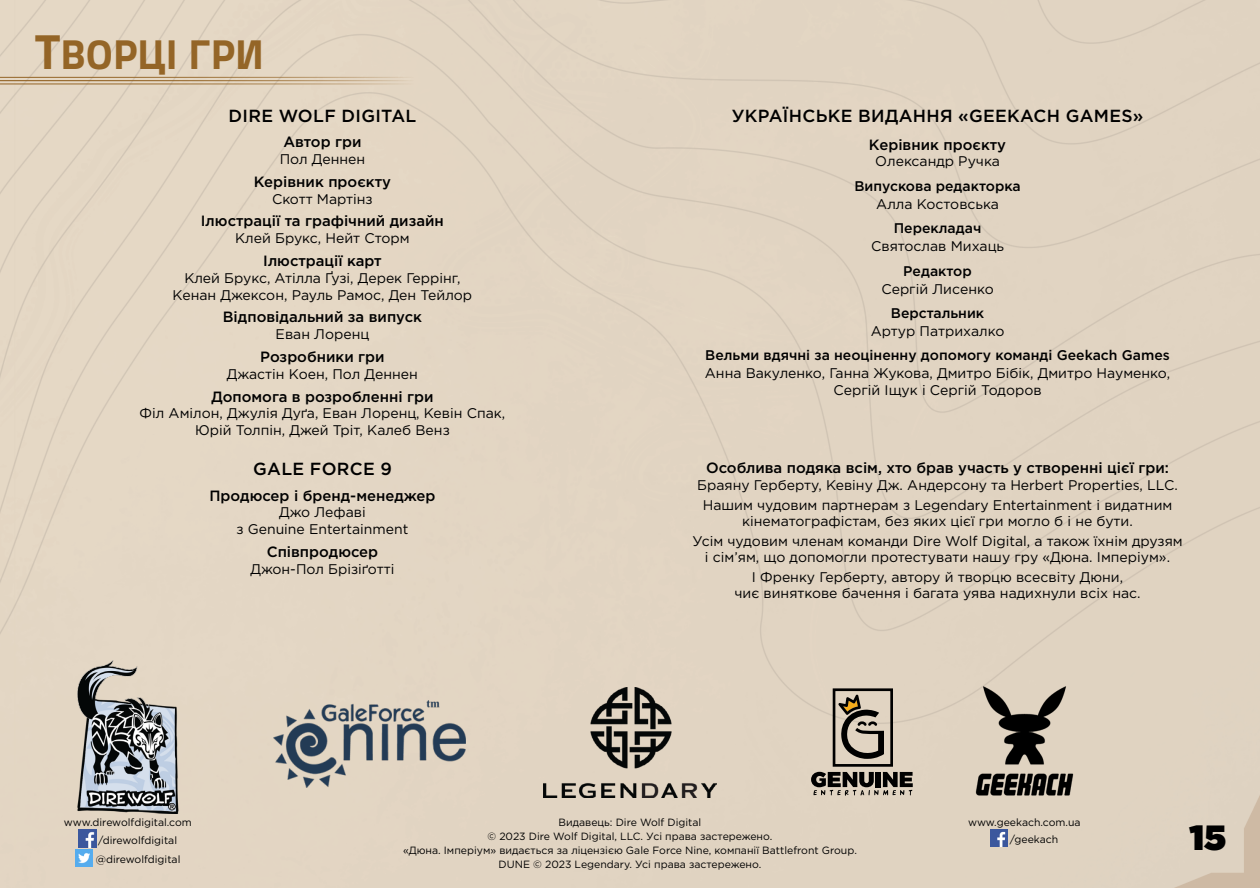
<style>
.page{position:relative;width:1260px;height:888px;background:#e1d4c2}
.page>*{position:absolute;margin:0;border:0;box-sizing:border-box;transform-origin:0 0}
.t1{font:41.65px "Titillium Web UA SC850";color:#946527}
.t2{font:900 35px "Gotham";color:#000}
.t3{font:500 17.5px "Gotham Pro";letter-spacing:.02em;color:#000}
.t4{font:500 14.88px "Gotham Pro";color:#000}
.t5{font:14px/16.8px "Gotham Pro";color:#000;text-align:center}
.t6{font:500 14px "Gotham Pro";color:#000}
.t7{font:10.5px/13.8px "Gotham Pro";color:#000}
.s1{font-size:49px}
</style>
<div class="page">
<hr style="left:0;top:84px;width:414px;height:1px;background:#946527">
<hr style="left:0;top:77px;width:414px;height:1px;background:#946527">
<hr style="left:0;top:80px;width:414px;height:1px;background:#946527">
<img style="left:79px;top:830px;width:17px;height:17px">
<img style="left:75px;top:849px;width:18px;height:18px">
<img style="left:990px;top:830px;width:18px;height:17px">
<img style="left:274px;top:700px;width:191px;height:87px">
<img style="left:544px;top:688px;width:172px;height:110px">
<img style="left:73px;top:661px;width:110px;height:152px">
<svg style="left:838px;top:695px;width:46px;height:64px;background:#968c7d"></svg>
<div style="left:833px;top:688px;width:60px;height:79px;border:3px solid #000"></div>
<svg style="left:811px;top:772px;width:102px;height:24px;background:#706960"></svg>
<img style="left:967px;top:664px;width:114px;height:138px">
<h1 class="t1" style="left:35px;top:23px;width:231px"><span class="s1">Т</span>ворці гри</h1>
<p class="t3" style="left:228px;top:106px;width:189px">DIRE WOLF DIGITAL</p>
<p class="t4" style="left:283px;top:133px;width:80px">Автор гри</p>
<p class="t5" style="left:280px;top:151px;width:87px">Пол Деннен</p>
<p class="t4" style="left:254px;top:173px;width:139px">Керівник проєкту</p>
<p class="t5" style="left:272px;top:190px;width:102px">Скотт Мартінз</p>
<p class="t4" style="left:201px;top:213px;width:245px">Ілюстрації та графічний дизайн</p>
<p class="t5" style="left:235px;top:230px;width:176px">Клей Брукс, Нейт Сторм</p>
<p class="t4" style="left:263px;top:252px;width:120px">Ілюстрації карт</p>
<p class="t5" style="left:173px;top:269px;width:301px">Клей Брукс, Атілла Ґузі, Дерек Геррінг,<br>Кенан Джексон, Рауль Рамос, Ден Тейлор</p>
<p class="t4" style="left:223px;top:309px;width:201px">Відповідальний за випуск</p>
<p class="t5" style="left:276px;top:326px;width:95px">Еван Лоренц</p>
<p class="t4" style="left:260px;top:348px;width:126px">Розробники гри</p>
<p class="t5" style="left:227px;top:365px;width:192px">Джастін Коен, Пол Деннен</p>
<p class="t4" style="left:211px;top:388px;width:224px">Допомога в розробленні гри</p>
<p class="t5" style="left:140px;top:405px;width:367px">Філ Амілон, Джулія Дуґа, Еван Лоренц, Кевін Спак,<br>Юрій Толпін, Джей Тріт, Калеб Венз</p>
<p class="t3" style="left:253px;top:459px;width:140px">GALE FORCE 9</p>
<p class="t4" style="left:209px;top:487px;width:227px">Продюсер і бренд-менеджер</p>
<p class="t5" style="left:236px;top:504px;width:174px">Джо Лефаві<br>з Genuine Entertainment</p>
<p class="t4" style="left:267px;top:543px;width:113px">Співпродюсер</p>
<p class="t5" style="left:250px;top:560px;width:145px">Джон-Пол Брізіґотті</p>
<p class="t3" style="left:732px;top:106px;width:413px">УКРАЇНСЬКЕ ВИДАННЯ «GEEKACH GAMES»</p>
<p class="t4" style="left:869px;top:136px;width:139px">Керівник проєкту</p>
<p class="t5" style="left:875px;top:153px;width:126px">Олександр Ручка</p>
<p class="t6" style="left:854px;top:178px;width:168px">Випускова редакторка</p>
<p class="t5" style="left:876px;top:195px;width:124px">Алла Костовська</p>
<p class="t6" style="left:894px;top:220px;width:89px">Перекладач</p>
<p class="t5" style="left:871px;top:238px;width:134px">Святослав Михаць</p>
<p class="t6" style="left:903px;top:263px;width:70px">Редактор</p>
<p class="t5" style="left:881px;top:280px;width:114px">Сергій Лисенко</p>
<p class="t6" style="left:891px;top:305px;width:95px">Верстальник</p>
<p class="t5" style="left:871px;top:323px;width:135px">Артур Патрихалко</p>
<p class="t6" style="left:705px;top:347px;width:466px">Вельми вдячні за неоціненну допомогу команді Geekach Games</p>
<p class="t5" style="left:705px;top:365px;width:467px">Анна Вакуленко, Ганна Жукова, Дмитро Бібік, Дмитро Науменко,<br>Сергій Іщук і Сергій Тодоров</p>
<p class="t4" style="left:706px;top:460px;width:464px">Особлива подяка всім, хто брав участь у створенні цієї гри:</p>
<p class="t5" style="left:697px;top:476px;width:482px;line-height:19.2px">Браяну Герберту, Кевіну Дж. Андерсону та Herbert Properties, LLC.<br>Нашим чудовим партнерам з Legendary Entertainment і видатним</p>
<p class="t5" style="left:692px;top:512px;width:492px;line-height:19.2px">кінематографістам, без яких цієї гри могло б і не бути.<br>Усім чудовим членам команди Dire Wolf Digital, а також їхнім друзям</p>
<p class="t5" style="left:705px;top:548px;width:467px;line-height:19.2px">і сім’ям, що допомогли протестувати нашу гру «Дюна. Імперіум».<br>І Френку Герберту, автору й творцю всесвіту Дюни,</p>
<p class="t5" style="left:734px;top:585px;width:408px">чиє виняткове бачення і багата уява надихнули всіх нас.</p>
<p class="t7" style="left:98px;top:814px;width:95px;line-height:17.2px;text-indent:-34px">www.direwolfdigital.com /direwolfdigital</p>
<p class="t7" style="left:96px;top:853px;width:86px">@direwolfdigital</p>
<p class="t7" style="left:403px;top:816px;width:455px;text-align:center">Видавець: Dire Wolf Digital<br>© 2023 Dire Wolf Digital, LLC. Усі права застережено.<br>«Дюна. Імперіум» видається за ліцензією Gale Force Nine, компанії Battlefront Group.<br>DUNE © 2023 Legendary. Усі права застережено.</p>
<p class="t7" style="left:1010px;top:814px;width:72px;line-height:17.2px;text-indent:-42px">www.geekach.com.ua /geekach</p>
<h2 class="t2" style="left:1190px;top:812px;width:38px">15</h2>
</div>
